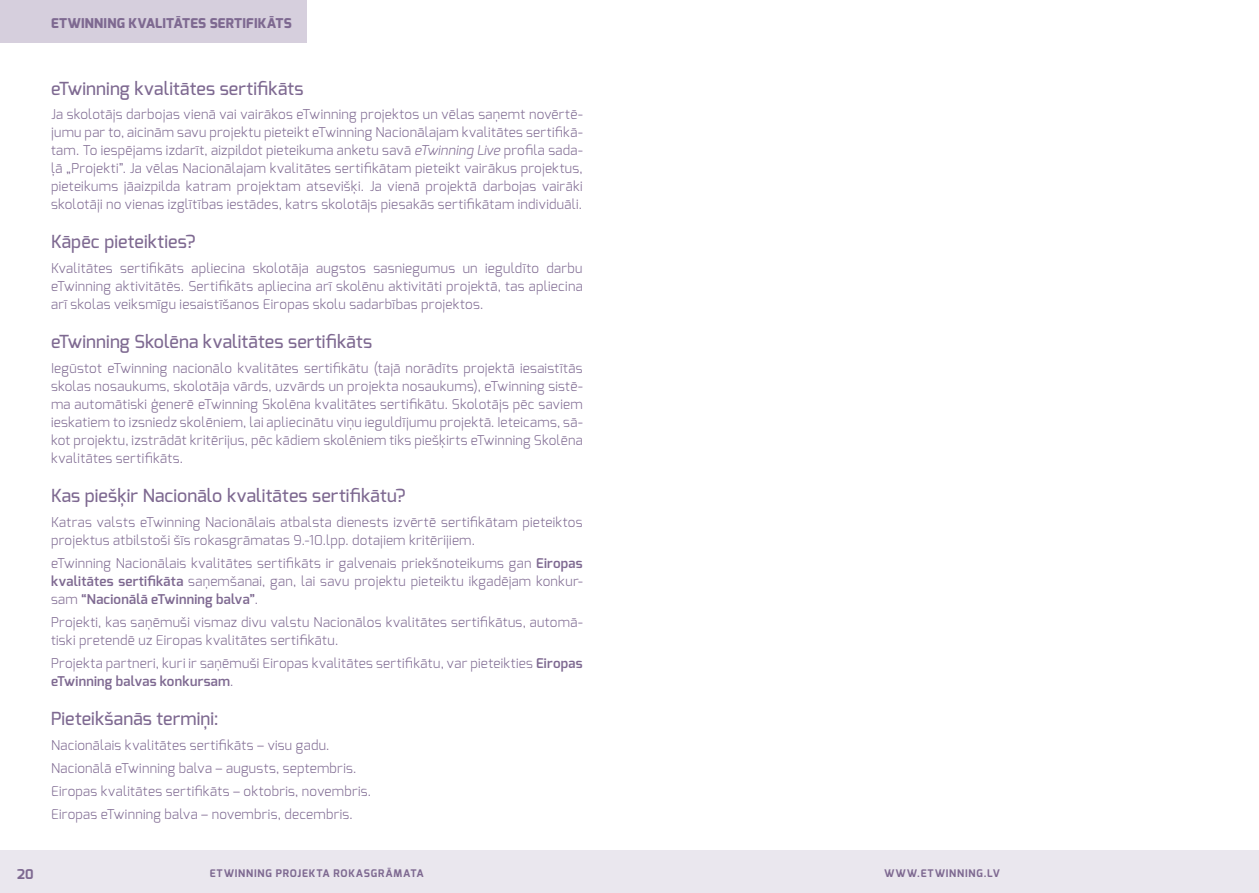
<style>
.page{position:relative;width:1259px;height:893px;background:#fff}
.page>*{position:absolute;margin:0;border:0;box-sizing:border-box;transform-origin:0 0}
.t1{font:500 18px "Exo";letter-spacing:.01em;color:#7e6991}
.t2{font:300 13.5px/18px "Exo";letter-spacing:.02em;color:#7e6991;text-align:justify}
.t3{font:800 13.5px "Exo";letter-spacing:.015em;color:#7e6991}
.t4{font:700 13.5px "Exo";color:#7e6991}
.t5{font:700 10.5px "Exo";letter-spacing:.08em;color:#7e6991}
.s1{font-style:italic}
.s2{font-weight:600}
</style>
<div class="page">
<div style="left:0;top:0;width:306px;height:43px;background:#d6cfdd"></div>
<div style="left:0;top:850px;width:629px;height:43px;background:#eae7ee"></div>
<div style="left:629px;top:850px;width:630px;height:43px;background:#eae7ee"></div>
<p class="t3" style="left:51px;top:14px;width:242px">ETWINNING KVALITĀTES SERTIFIKĀTS</p>
<h1 class="t1" style="left:51px;top:77px;width:254px">eTwinning kvalitātes sertifikāts</h1>
<p class="t2" style="left:51px;top:105px;width:533px">Ja skolotājs darbojas vienā vai vairākos eTwinning projektos un vēlas saņemt novērtē&shy;jumu par to, aicinām savu projektu pieteikt eTwinning Nacionālajam kvalitātes sertifikā&shy;tam. To iespējams izdarīt, aizpildot pieteikuma anketu savā <span class="s1">eTwinning Live</span> profila sada&shy;ļā „Projekti”. Ja vēlas Nacionālajam kvalitātes sertifikātam pieteikt vairākus projektus, pieteikums jāaizpilda katram projektam atsevišķi. Ja vienā projektā darbojas vairāki skolotāji no vienas izglītības iestādes, katrs skolotājs piesakās sertifikātam individuāli.</p>
<h1 class="t1" style="left:51px;top:230px;width:146px">Kāpēc pieteikties?</h1>
<p class="t2" style="left:51px;top:259px;width:533px">Kvalitātes sertifikāts apliecina skolotāja augstos sasniegumus un ieguldīto darbu eTwinning aktivitātēs. Sertifikāts apliecina arī skolēnu aktivitāti projektā, tas apliecina arī skolas veiksmīgu iesaistīšanos Eiropas skolu sadarbības projektos.</p>
<h1 class="t1" style="left:51px;top:330px;width:323px">eTwinning Skolēna kvalitātes sertifikāts</h1>
<p class="t2" style="left:51px;top:359px;width:533px">Iegūstot eTwinning nacionālo kvalitātes sertifikātu (tajā norādīts projektā iesaistītās skolas nosaukums, skolotāja vārds, uzvārds un projekta nosaukums), eTwinning sistē&shy;ma automātiski ģenerē eTwinning Skolēna kvalitātes sertifikātu. Skolotājs pēc saviem ieskatiem to izsniedz skolēniem, lai apliecinātu viņu ieguldījumu projektā. Ieteicams, sā&shy;kot projektu, izstrādāt kritērijus, pēc kādiem skolēniem tiks piešķirts eTwinning Skolēna kvalitātes sertifikāts.</p>
<h1 class="t1" style="left:51px;top:484px;width:356px">Kas piešķir Nacionālo kvalitātes sertifikātu?</h1>
<p class="t2" style="left:51px;top:513px;width:533px">Katras valsts eTwinning Nacionālais atbalsta dienests izvērtē sertifikātam pieteiktos projektus atbilstoši šīs rokasgrāmatas 9.-10.lpp. dotajiem kritērijiem.</p>
<p class="t2" style="left:51px;top:554px;width:533px">eTwinning Nacionālais kvalitātes sertifikāts ir galvenais priekšnoteikums gan <span class="s2">Eiropas kvalitātes sertifikāta</span> saņemšanai, gan, lai savu projektu pieteiktu ikgadējam konkur&shy;sam <span class="s2">“Nacionālā eTwinning balva”</span>.</p>
<p class="t2" style="left:51px;top:613px;width:533px">Projekti, kas saņēmuši vismaz divu valstu Nacionālos kvalitātes sertifikātus, automā&shy;tiski pretendē uz Eiropas kvalitātes sertifikātu.</p>
<p class="t2" style="left:51px;top:654px;width:533px">Projekta partneri, kuri ir saņēmuši Eiropas kvalitātes sertifikātu, var pieteikties <span class="s2">Eiropas eTwinning balvas konkursam</span>.</p>
<h1 class="t1" style="left:51px;top:707px;width:169px">Pieteikšanās termiņi:</h1>
<p class="t2" style="left:51px;top:733px;width:322px;line-height:23.1px;text-align:left">Nacionālais kvalitātes sertifikāts – visu gadu.<br>Nacionālā eTwinning balva – augusts, septembris.<br>Eiropas kvalitātes sertifikāts – oktobris, novembris.<br>Eiropas eTwinning balva – novembris, decembris.</p>
<p class="t4" style="left:17px;top:865px;width:18px">20</p>
<p class="t5" style="left:210px;top:866px;width:215px">ETWINNING PROJEKTA ROKASGRĀMATA</p>
<p class="t5" style="left:884px;top:866px;width:117px">WWW.ETWINNING.LV</p>
</div>
